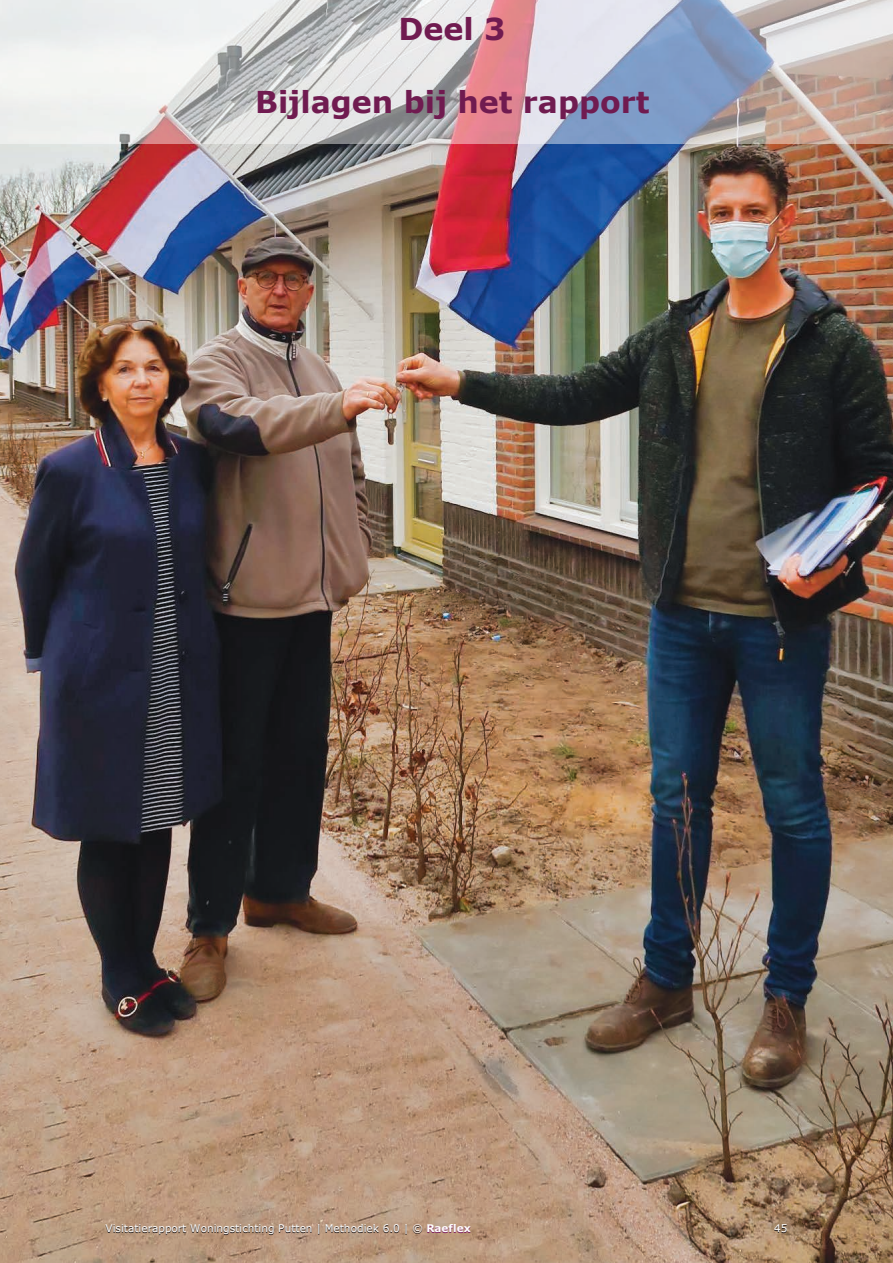
<style>
.page{position:relative;width:893px;height:1263px;background:#fff}
.page>*{position:absolute;margin:0;border:0;box-sizing:border-box;transform-origin:0 0}
.t1{font:700 30.15px "Verdana";color:#701b50}
.t2{font:10.5px "Verdana";color:#231f20}
.t3{font:10.5px "Verdana";color:#fff}
.s1{color:#fff}
.s2{font-style:italic}
.s3{font-weight:700;color:#802261}
</style>
<div class="page">
<img style="left:0;top:144px;width:893px;height:1119px">
<div style="left:0;top:0;width:893px;height:144px;background:#fff;opacity:.45"></div>
<h1 class="t1" style="left:399px;top:8px;width:108px">Deel 3</h1>
<h1 class="t1" style="left:255px;top:81px;width:396px">Bijlagen bij het rapport</h1>
<p class="t2" style="left:106px;top:1222px;width:367px">Visitatierapport Woningstichting Putten | Methodiek 6.0 <span class="s1">|</span> <span class="s2">©</span> <span class="s3">Raeflex</span></p>
<p class="t3" style="left:774px;top:1221px;width:15px">45</p>
</div>
